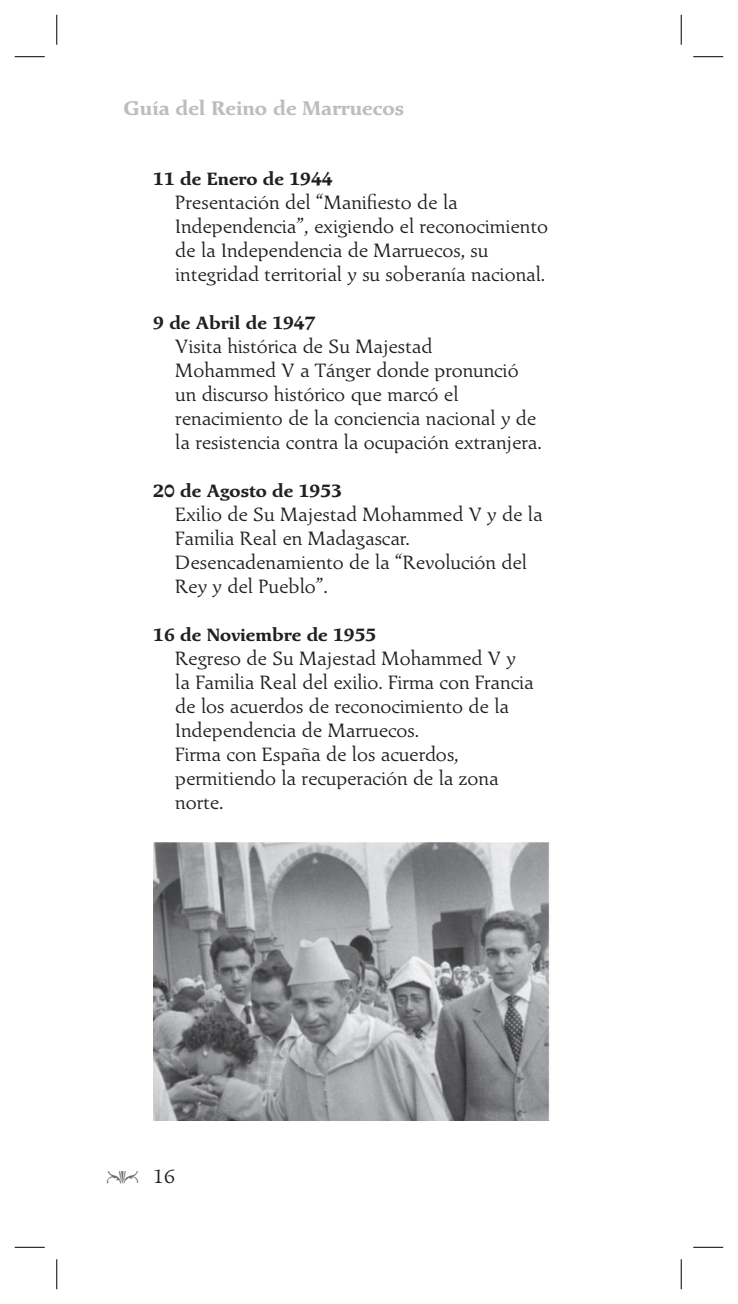
<style>
.page{position:relative;width:738px;height:1304px;background:#fff}
.page>*{position:absolute;margin:0;border:0;box-sizing:border-box;transform-origin:0 0}
.t1{font:20px/24px "Exlibris Std";color:#231f20}
.t2{font:700 20px "Exlibris Std";color:#bcbdc0}
.t3{font:700 18px "Exlibris Std";color:#231f20}
</style>
<div class="page">
<img style="left:153px;top:843px;width:397px;height:277px">
<hr style="left:15px;top:56px;width:30px;height:1px;background:#000">
<hr style="left:692px;top:56px;width:30px;height:1px;background:#000">
<hr style="left:15px;top:1247px;width:30px;height:1px;background:#000">
<hr style="left:692px;top:1247px;width:30px;height:1px;background:#000">
<hr style="left:56px;top:15px;width:1px;height:30px;background:#000">
<hr style="left:56px;top:1259px;width:1px;height:30px;background:#000">
<hr style="left:680px;top:15px;width:1px;height:30px;background:#000">
<hr style="left:680px;top:1259px;width:1px;height:30px;background:#000">
<p class="t2" style="left:123px;top:96px;width:282px">Guía del Reino de Marruecos</p>
<p class="t3" style="left:153px;top:169px;width:181px">11 de Enero de 1944</p>
<p class="t1" style="left:175px;top:191px;width:374px">Presentación del “Manifiesto de la Independencia”, exigiendo el reconocimiento de la Independencia de Marruecos, su integridad territorial y su soberanía nacional.</p>
<p class="t3" style="left:153px;top:313px;width:164px">9 de Abril de 1947</p>
<p class="t1" style="left:175px;top:335px;width:368px">Visita histórica de Su Majestad<br>Mohammed V a Tánger donde pronunció un discurso histórico que marcó el renacimiento de la conciencia nacional y de la resistencia contra la ocupación extranjera.</p>
<p class="t3" style="left:153px;top:481px;width:190px">20 de Agosto de 1953</p>
<p class="t1" style="left:175px;top:503px;width:368px">Exilio de Su Majestad Mohammed V y de la<br>Familia Real en Madagascar.<br>Desencadenamiento de la “Revolución del<br>Rey y del Pueblo”.</p>
<p class="t3" style="left:153px;top:625px;width:224px">16 de Noviembre de 1955</p>
<p class="t1" style="left:175px;top:647px;width:359px">Regreso de Su Majestad Mohammed V y la Familia Real del exilio. Firma con Francia de los acuerdos de reconocimiento de la<br>Independencia de Marruecos.<br>Firma con España de los acuerdos, permitiendo la recuperación de la zona norte.</p>
<p class="t1" style="left:153px;top:1165px;width:23px">16</p>
</div>
